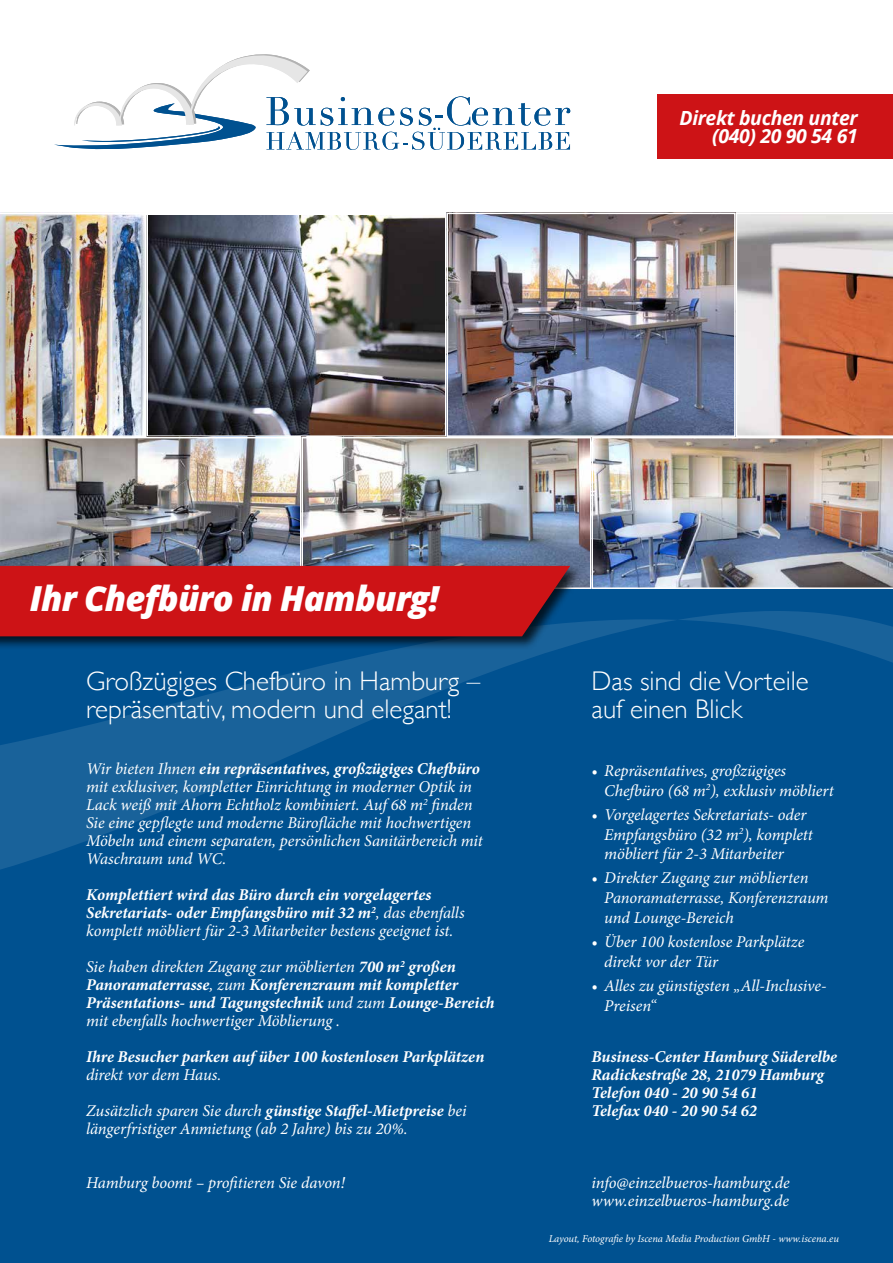
<style>
.page{position:relative;width:893px;height:1263px;background:#fff}
.page>*{position:absolute;margin:0;border:0;box-sizing:border-box;transform-origin:0 0}
.t1{font:italic 800 34.5px "Open Sans";letter-spacing:-.025em;color:#fff}
.t2{font:300 27px/28.5px "Gill Sans";color:#fff}
.t3{font:italic 700 19.5px/18px "Open Sans";letter-spacing:-.02em;color:#fff;text-align:right}
.t4{font:italic 16.5px/19.8px "Minion Pro";letter-spacing:-.01em;color:#fff}
.t5{font:italic 700 16.5px/18px "Minion Pro";letter-spacing:-.005em;color:#fff}
.t6{font:italic 10.5px "Minion Pro";letter-spacing:-.005em;color:#fff}
.s1{font-weight:700}
.s2{font-weight:400}
</style>
<div class="page">
<div style="left:0;top:559px;width:893px;height:704px;background:#005190"></div>
<svg style="left:0;top:611px;width:893px;height:259px"></svg>
<svg style="left:54px;top:54px;width:516px;height:96px"></svg>
<img style="left:149px;top:216px;width:294px;height:218px">
<div style="left:146px;top:213px;width:300px;height:224px;border:2px solid #fff"></div>
<img style="left:304px;top:440px;width:284px;height:146px">
<img style="left:0;top:438px;width:301px;height:126px">
<div style="left:301px;top:437px;width:290px;height:152px;border:2px solid #fff"></div>
<img style="left:591px;top:437px;width:302px;height:152px">
<img style="left:449px;top:216px;width:284px;height:218px">
<svg style="left:737px;top:214px;width:156px;height:223px;background:#cc9883"></svg>
<div style="left:446px;top:213px;width:290px;height:224px;border:2px solid #fff"></div>
<img style="left:0;top:214px;width:145px;height:223px">
<div style="left:657px;top:95px;width:236px;height:64px;background:#cd1316"></div>
<div style="left:0;top:564px;width:583px;height:87px;background:#000;opacity:.75"></div>
<div style="left:0;top:566px;width:570px;height:70px;background:#cd1316"></div>
<p class="t3" style="left:680px;top:108px;width:180px">Direkt buchen unter (040) 20 90 54 61</p>
<h1 class="t1" style="left:30px;top:572px;width:411px">Ihr Chefbüro in Hamburg!</h1>
<h2 class="t2" style="left:86px;top:665px;width:396px">Großzügiges Chefbüro in Hamburg – repräsentativ, modern und elegant!</h2>
<p class="t4" style="left:86px;top:760px;width:398px;line-height:18px">Wir bieten Ihnen <span class="s1">ein repräsentatives, großzügiges Chefbüro </span>mit exklusiver, kompletter Einrichtung in moderner Optik in Lack weiß mit Ahorn Echtholz kombiniert. Auf 68 m<sup>2</sup> finden Sie eine gepflegte und moderne Bürofläche mit hochwertigen Möbeln und einem separaten, persönlichen Sanitärbereich mit Waschraum und WC.</p>
<p class="t5" style="left:86px;top:885px;width:380px">Komplettiert wird das Büro durch ein vorgelagertes<br>Sekretariats- oder Empfangsbüro mit 32 m<sup>2</sup><span class="s2">, das ebenfalls komplett möbliert für 2-3 Mitarbeiter bestens geeignet ist.</span></p>
<p class="t5" style="left:86px;top:957px;width:410px"><span class="s2">Sie haben direkten Zugang zur möblierten</span> 700 m<sup>2</sup> großen Panoramaterrasse<span class="s2">, zum</span> Konferenzraum mit kompletter Präsentations- und Tagungstechnik <span class="s2">und zum</span> Lounge-Bereich <span class="s2">mit ebenfalls hochwertiger Möblierung .</span></p>
<p class="t5" style="left:86px;top:1047px;width:400px">Ihre Besucher parken auf über 100 kostenlosen Parkplätzen</p>
<p class="t4" style="left:86px;top:1057px;width:382px;line-height:36px">direkt vor dem Haus.<br>Zusätzlich sparen Sie durch <span class="s1">günstige Staffel-Mietpreise</span> bei</p>
<p class="t4" style="left:86px;top:1119px;width:323px">längerfristiger Anmietung (ab 2 Jahre) bis zu 20%.</p>
<p class="t4" style="left:86px;top:1173px;width:260px">Hamburg boomt – profitieren Sie davon!</p>
<h2 class="t2" style="left:591px;top:665px;width:219px">Das sind die Vorteile auf einen Blick</h2>
<p class="t4" style="left:604px;top:761px;width:231px;text-indent:-13px">• Repräsentatives, großzügiges<br>Chefbüro (68 m<sup>2</sup>), exklusiv möbliert</p>
<p class="t4" style="left:604px;top:804px;width:210px;text-indent:-13px">• Vorgelagertes Sekretariats- oder<br>Empfangsbüro (32 m<sup>2</sup>), komplett möbliert für 2-3 Mitarbeiter</p>
<p class="t4" style="left:604px;top:868px;width:226px;text-indent:-13px">• Direkter Zugang zur möblierten<br>Panoramaterrasse, Konferenzraum und Lounge-Bereich</p>
<p class="t4" style="left:604px;top:932px;width:202px;text-indent:-13px">• Über 100 kostenlose Parkplätze direkt vor der Tür</p>
<p class="t4" style="left:604px;top:976px;width:224px;text-indent:-13px">• Alles zu günstigsten „All-Inclusive-<br>Preisen“</p>
<p class="t5" style="left:591px;top:1047px;width:247px">Business-Center Hamburg Süderelbe<br>Radickestraße 28, 21079 Hamburg<br>Telefon 040 - 20 90 54 61<br>Telefax 040 - 20 90 54 62</p>
<p class="t4" style="left:591px;top:1174px;width:200px;line-height:18px">info@einzelbueros-hamburg.de www.einzelbueros-hamburg.de</p>
<p class="t6" style="left:549px;top:1231px;width:292px">Layout, Fotografie by Iscena Media Production GmbH - www.iscena.eu</p>
</div>
